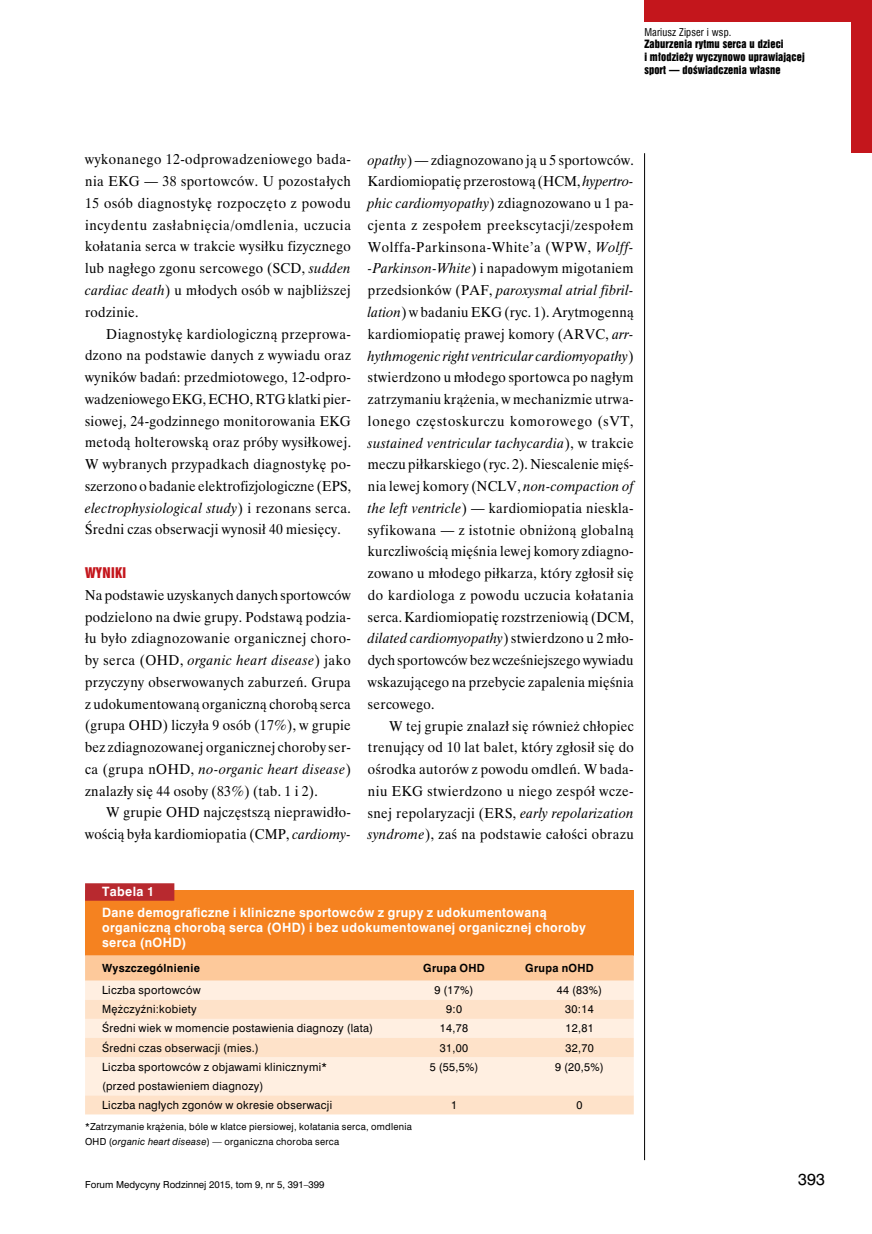
<style>
.page{position:relative;width:872px;height:1234px;background:#fff}
.page>*{position:absolute;margin:0;border:0;box-sizing:border-box;transform-origin:0 0}
.t1{font:15px "Swis 721 PL";color:#000}
.t2{font:14.25px/21.8px "Time Ibis EE";letter-spacing:.025em;color:#000;text-align:justify;scale:.95 1}
.t3{font:13.5px "Swis 921 EU";letter-spacing:.025em;color:#c4161c}
.t4{font:700 12px/20.4px "Swis 721 PL";letter-spacing:.03em;color:#fff}
.t5{font:10.5px/19.2px "Swis 721 PL";letter-spacing:.03em;color:#000}
.t6{font:10.5px/12.8px "Swis 921 EU";letter-spacing:.01em;color:#000}
.t7{font:700 10.5px "Swis 721 PL";letter-spacing:.03em;color:#000}
.t8{font:10.5px "Swis 721 Cn EU";letter-spacing:.01em;color:#000}
.t9{font:9px/15.3px "Swis 721 PL";letter-spacing:.03em;color:#000}
.t10{font:9px "Swis 721 PL";color:#000}
.s1{font-style:italic}
</style>
<div class="page">
<hr style="left:644px;top:153px;width:1px;height:1006px;background:#000">
<div style="left:644px;top:0;width:228px;height:21px;background:#c4161c"></div>
<div style="left:850px;top:0;width:22px;height:153px;background:#c4161c"></div>
<div style="left:85px;top:889px;width:549px;height:66px;background:#f58220"></div>
<div style="left:85px;top:955px;width:549px;height:25px;background:#fdc99b"></div>
<div style="left:85px;top:980px;width:549px;height:19px;background:#ffefe1"></div>
<svg style="left:85px;top:999px;width:549px;height:115px;fill:#feeee0"></svg>
<div style="left:85px;top:883px;width:89px;height:17px;background:#b8292f"></div>
<p class="t8" style="left:644px;top:25px;width:89px">Mariusz Zipser i wsp.</p>
<p class="t6" style="left:644px;top:38px;width:162px">Zaburzenia rytmu serca u dzieci<br>i młodzieży wyczynowo uprawiającej sport — doświadczenia własne</p>
<p class="t2" style="left:85px;top:148px;width:281px">wykonanego 12-odprowadzeniowego bada&shy;nia EKG — 38 sportowców. U pozostałych 15 osób diagnostykę rozpoczęto z powodu incydentu zasłabnięcia/omdlenia, uczucia kołatania serca w trakcie wysiłku fizycznego lub nagłego zgonu sercowego (SCD, <span class="s1">sudden cardiac death</span>) u młodych osób w najbliższej rodzinie.</p>
<p class="t2" style="left:85px;top:322px;width:281px;text-indent:21px">Diagnostykę kardiologiczną przeprowa&shy;dzono na podstawie danych z wywiadu oraz wyników badań: przedmiotowego, 12-odpro&shy;wadzeniowego EKG, ECHO, RTG klatki pier&shy;siowej, 24-godzinnego monitorowania EKG metodą holterowską oraz próby wysiłkowej.<br>W wybranych przypadkach diagnostykę po&shy;szerzono o badanie elektrofizjologiczne (EPS, <span class="s1">electrophysiological study</span>) i rezonans serca.<br>Średni czas obserwacji wynosił 40 miesięcy.</p>
<p class="t3" style="left:85px;top:563px;width:42px">WYNIKI</p>
<p class="t2" style="left:85px;top:583px;width:281px">Na podstawie uzyskanych danych sportowców podzielono na dwie grupy. Podstawą podzia&shy;łu było zdiagnozowanie organicznej choro&shy;by serca (OHD, <span class="s1">organic heart disease</span>) jako przyczyny obserwowanych zaburzeń. Grupa z udokumentowaną organiczną chorobą serca (grupa OHD) liczyła 9 osób (17%), w grupie bez zdiagnozowanej organicznej choroby ser&shy;ca (grupa nOHD, <span class="s1">no-organic heart disease</span>) znalazły się 44 osoby (83%) (tab. 1 i 2).</p>
<p class="t2" style="left:85px;top:801px;width:281px;text-align:right">W grupie OHD najczęstszą nieprawidło&shy;wością była kardiomiopatia (CMP, <span class="s1">cardiomy-</span></p>
<p class="t2" style="left:368px;top:149px;width:281px"><span class="s1">opathy</span>) — zdiagnozowano ją u 5 sportowców.<br>Kardiomiopatię przerostową (HCM, <span class="s1">hypertro&shy;phic cardiomyopathy</span>) zdiagnozowano u 1 pa&shy;cjenta z zespołem preekscytacji/zespołem Wolffa-Parkinsona-White’a (WPW, <span class="s1">Wolff--Parkinson-White</span>) i napadowym migotaniem przedsionków (PAF, <span class="s1">paroxysmal atrial fibril&shy;lation</span>) w badaniu EKG (ryc. 1). Arytmogenną kardiomiopatię prawej komory (ARVC, <span class="s1">arr&shy;hythmogenic right ventricular cardiomyopathy</span>) stwierdzono u młodego sportowca po nagłym zatrzymaniu krążenia, w mechanizmie utrwa&shy;lonego częstoskurczu komorowego (sVT, <span class="s1">sustained ventricular tachycardia</span>), w trakcie meczu piłkarskiego (ryc. 2). Niescalenie mięś&shy;nia lewej komory (NCLV, <span class="s1">non-compaction of the left ventricle</span>) — kardiomiopatia nieskla&shy;syfikowana — z istotnie obniżoną globalną kurczliwością mięśnia lewej komory zdiagno&shy;zowano u młodego piłkarza, który zgłosił się do kardiologa z powodu uczucia kołatania serca. Kardiomiopatię rozstrzeniowią (DCM, <span class="s1">dilated cardiomyopathy</span>) stwierdzono u 2 mło&shy;dych sportowców bez wcześniejszego wywiadu wskazującego na przebycie zapalenia mięśnia sercowego.</p>
<p class="t2" style="left:368px;top:714px;width:281px;text-indent:21px">W tej grupie znalazł się również chłopiec trenujący od 10 lat balet, który zgłosił się do ośrodka autorów z powodu omdleń. W bada&shy;niu EKG stwierdzono u niego zespół wcze&shy;snej repolaryzacji (ERS, <span class="s1">early repolarization syndrome</span>), zaś na podstawie całości obrazu</p>
<p class="t4" style="left:102px;top:881px;width:446px">Tabela 1<br>Dane demograficzne i kliniczne sportowców z grupy z udokumentowaną</p>
<p class="t4" style="left:102px;top:919px;width:485px;line-height:15px">organiczną chorobą serca (OHD) i bez udokumentowanej organicznej choroby serca (nOHD)</p>
<p class="t7" style="left:102px;top:961px;width:99px">Wyszczególnienie</p>
<p class="t7" style="left:423px;top:961px;width:63px">Grupa OHD</p>
<p class="t7" style="left:525px;top:961px;width:70px">Grupa nOHD</p>
<p class="t5" style="left:102px;top:980px;width:100px">Liczba sportowców</p>
<p class="t5" style="left:434px;top:980px;width:40px">9 (17%)</p>
<p class="t5" style="left:557px;top:980px;width:47px">44 (83%)</p>
<p class="t5" style="left:102px;top:999px;width:96px">Mężczyźni:kobiety</p>
<p class="t5" style="left:446px;top:999px;width:17px">9:0</p>
<p class="t5" style="left:565px;top:999px;width:30px">30:14</p>
<p class="t5" style="left:102px;top:1018px;width:272px">Średni wiek w momencie postawienia diagnozy (lata)</p>
<p class="t5" style="left:440px;top:1018px;width:30px">14,78</p>
<p class="t5" style="left:565px;top:1018px;width:30px">12,81</p>
<p class="t5" style="left:102px;top:1037px;width:158px">Średni czas obserwacji (mies.)</p>
<p class="t5" style="left:440px;top:1037px;width:30px">31,00</p>
<p class="t5" style="left:565px;top:1037px;width:30px">32,70</p>
<p class="t5" style="left:102px;top:1056px;width:226px">Liczba sportowców z objawami klinicznymi* (przed postawieniem diagnozy)</p>
<p class="t5" style="left:430px;top:1056px;width:50px">5 (55,5%)</p>
<p class="t5" style="left:555px;top:1056px;width:50px">9 (20,5%)</p>
<p class="t5" style="left:102px;top:1094px;width:232px">Liczba nagłych zgonów w okresie obserwacji</p>
<p class="t5" style="left:451px;top:1094px;width:8px">1</p>
<p class="t5" style="left:576px;top:1094px;width:8px">0</p>
<p class="t9" style="left:85px;top:1118px;width:328px">*Zatrzymanie krążenia, bóle w klatce piersiowej, kołatania serca, omdlenia<br>OHD (<span class="s1">organic heart disease</span>) — organiczna choroba serca</p>
<p class="t10" style="left:85px;top:1178px;width:241px">Forum Medycyny Rodzinnej 2015, tom 9, nr 5, 391–399</p>
<p class="t1" style="left:798px;top:1169px;width:29px">393</p>
</div>
